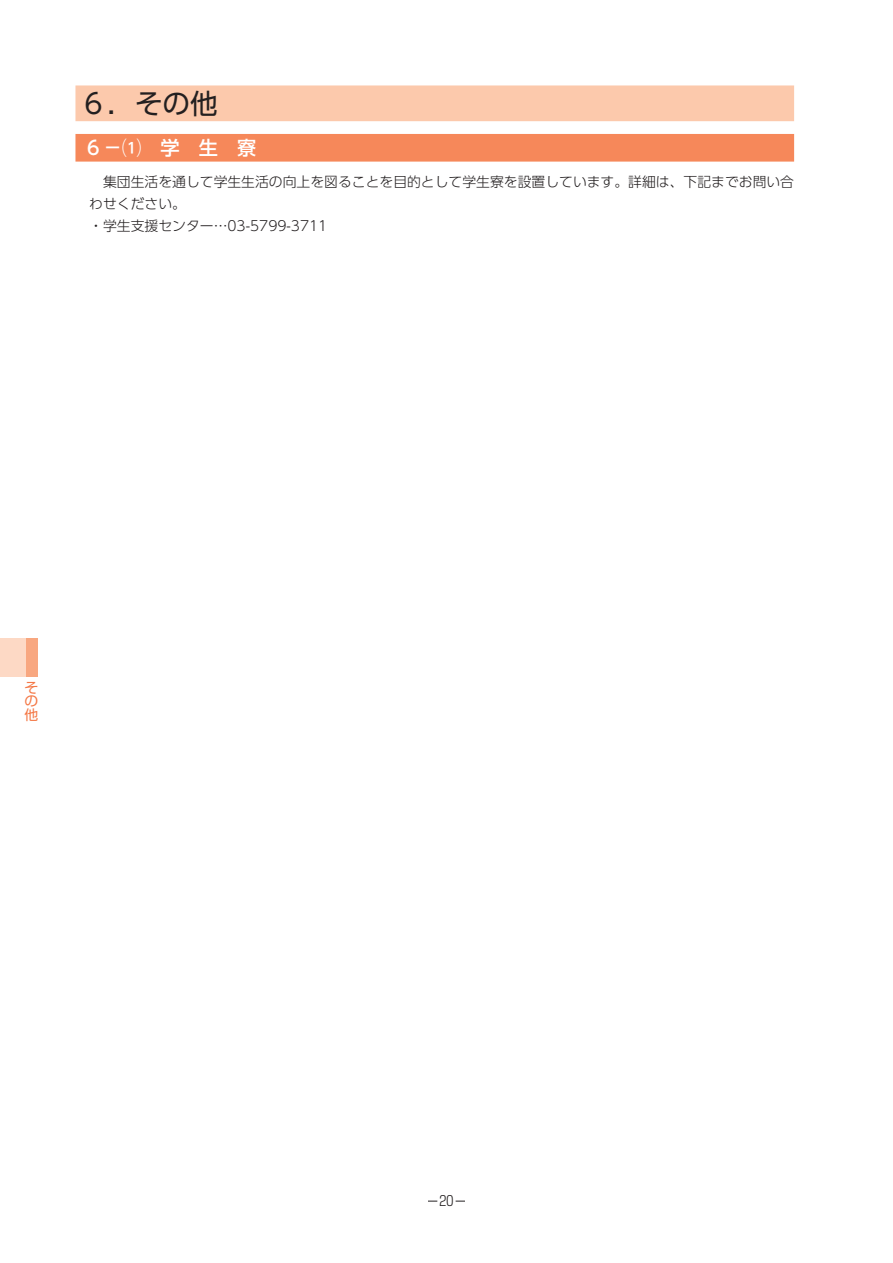
<style>
.page{position:relative;width:893px;height:1263px;background:#fff}
.page>*{position:absolute;margin:0;border:0;box-sizing:border-box;transform-origin:0 0}
.t1{font:27.6px "UD Shin Go Pro";color:#231f20}
.t2{font:500 19.2px "UD Shin Go Pro";color:#fff}
.t3{font:300 13.8px/22.4px "UD Shin Go Pro";color:#231f20}
.t4{font:13.8px/13.8px "Shin Go Pr 5";color:#f47846;text-align:justify}
.t5{font:300 13.8px "Shin Go Pr 5";color:#231f20}
</style>
<div class="page">
<div style="left:26px;top:638px;width:12px;height:38px;background:#f8a780"></div>
<div style="left:0;top:638px;width:26px;height:38px;background:#fdd9c5"></div>
<div style="left:75px;top:85px;width:719px;height:36px;background:#fcc9ac"></div>
<div style="left:75px;top:134px;width:719px;height:28px;background:#f6885a"></div>
<h1 class="t1" style="left:80px;top:81px;width:140px">6．その他</h1>
<h2 class="t2" style="left:84px;top:132px;width:174px">6－⑴　学　生　寮</h2>
<p class="t3" style="left:89px;top:170px;width:706px;text-indent:14px">集団生活を通して学生生活の向上を図ることを目的として学生寮を設置しています。詳細は、下記までお問い合わせください。<br>・学生支援センター… 03-5799-3711</p>
<p class="t4" style="left:24px;top:679px;width:15px">その他</p>
<p class="t5" style="left:440px;top:1189px;width:15px">20</p>
</div>
